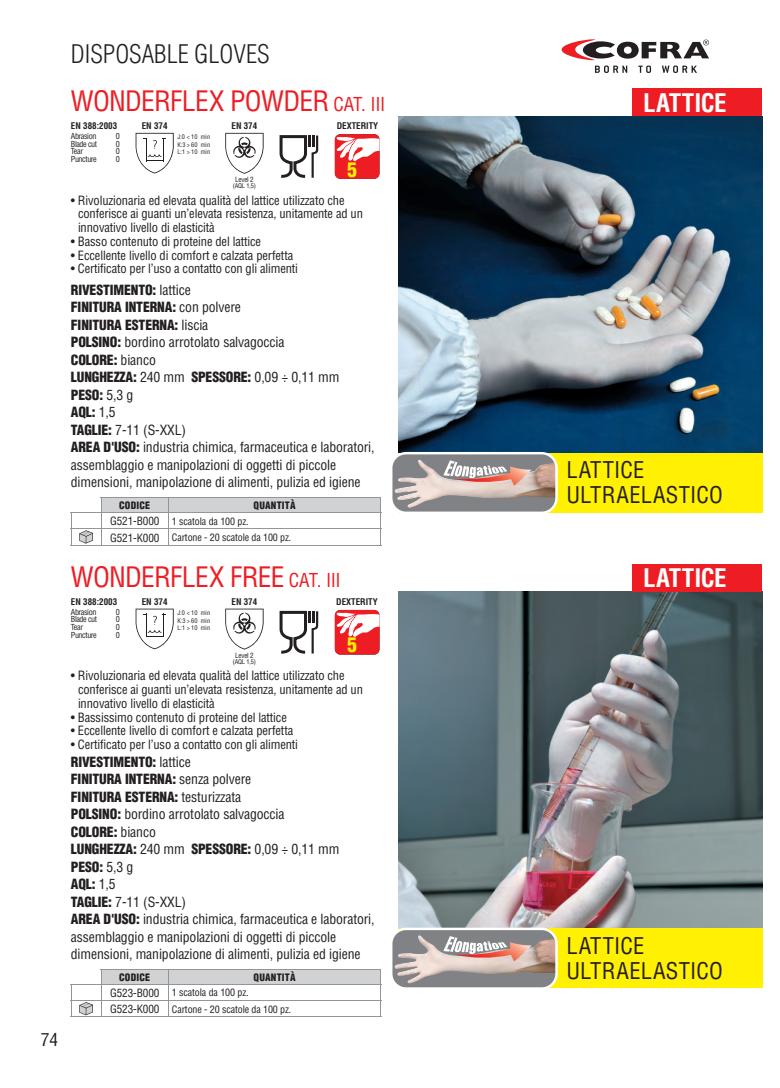
<style>
.page{position:relative;width:780px;height:1088px;background:#fff}
.page>*{position:absolute;margin:0;border:0;box-sizing:border-box;transform-origin:0 0}
.t1{font:condensed 27.5px "Helvetica";letter-spacing:-.03em;color:#ee1d23}
.t2{font:300 condensed 25px "Helvetica";color:#231f20}
.t3{font:700 condensed 25px "Helvetica";letter-spacing:-.01em;color:#fff}
.t4{font:condensed 22.5px/25px "Helvetica";letter-spacing:.01em;color:#231f20}
.t5{font:900 condensed 19.88px "Helvetica";color:#fff101}
.t6{font:condensed 17.5px "Helvetica";color:#231f20}
.t7{font:condensed 13.75px/17.5px "Helvetica";letter-spacing:-.01em;color:#231f20}
.t8{font:condensed 12.5px/13.8px "Helvetica";letter-spacing:-.01em;color:#231f20}
.t9{font:condensed 10px/16.4px "Helvetica";letter-spacing:-.01em;color:#231f20}
.t10{font:900 condensed 10px "Helvetica";letter-spacing:.02em;color:#231f20}
.t11{font:700 condensed 9px "Helvetica";color:#231f20}
.t12{font:condensed 8.12px "Helvetica";letter-spacing:-.05em;color:#231f20}
.t13{font:condensed 7px "Helvetica";letter-spacing:-.025em;color:#231f20}
.t14{font:condensed 6.38px "Helvetica";letter-spacing:-.025em;color:#231f20}
.t15{font:condensed 6.25px/7.5px "Helvetica";color:#231f20;text-align:justify}
.s1{font-size:18.75px}
.s2{font-weight:900}
.s3{font-size:11.12px}
</style>
<div class="page">
<svg style="left:561px;top:39px;width:148px;height:21px"></svg>
<svg style="left:595px;top:66px;width:32px;height:7px"></svg>
<svg style="left:638px;top:66px;width:13px;height:7px"></svg>
<svg style="left:662px;top:66px;width:35px;height:7px"></svg>
<img style="left:399px;top:116px;width:363px;height:337px">
<img style="left:399px;top:592px;width:363px;height:336px">
<hr style="left:101px;top:545px;width:280px;height:1px;background:#939598">
<hr style="left:71px;top:512px;width:30px;height:1px;background:#939598">
<hr style="left:71px;top:528px;width:30px;height:1px;background:#939598">
<svg style="left:101px;top:497px;width:280px;height:48px"></svg>
<hr style="left:71px;top:545px;width:30px;height:1px;background:#939598">
<svg style="left:71px;top:513px;width:1px;height:32px"></svg>
<svg style="left:79px;top:530px;width:14px;height:13px"></svg>
<hr style="left:101px;top:1016px;width:280px;height:1px;background:#939598">
<hr style="left:71px;top:984px;width:30px;height:1px;background:#939598">
<hr style="left:71px;top:1000px;width:30px;height:1px;background:#939598">
<svg style="left:101px;top:969px;width:280px;height:47px"></svg>
<hr style="left:71px;top:1016px;width:30px;height:1px;background:#939598">
<svg style="left:71px;top:985px;width:1px;height:31px"></svg>
<svg style="left:79px;top:1002px;width:14px;height:13px"></svg>
<div style="left:399px;top:453px;width:363px;height:59px;background:#fff101"></div>
<svg style="left:392px;top:452px;width:165px;height:61px;background:#b1a6a2"></svg>
<div style="left:399px;top:928px;width:363px;height:60px;background:#fff101"></div>
<svg style="left:392px;top:928px;width:165px;height:60px;background:#afa49f"></svg>
<div style="left:632px;top:89px;width:130px;height:27px;background:#ee1d23"></div>
<div style="left:632px;top:564px;width:130px;height:28px;background:#ee1d23"></div>
<svg style="left:333px;top:133px;width:48px;height:47px"></svg>
<div style="left:335px;top:134px;width:44px;height:45px;background:#ee1d23;border-radius:6px"></div>
<svg style="left:336px;top:137px;width:43px;height:24px"></svg>
<svg style="left:279px;top:135px;width:39px;height:43px"></svg>
<svg style="left:136px;top:133px;width:38px;height:41px"></svg>
<svg style="left:225px;top:133px;width:38px;height:41px"></svg>
<svg style="left:333px;top:608px;width:48px;height:48px"></svg>
<div style="left:335px;top:610px;width:44px;height:44px;background:#ee1d23;border-radius:6px"></div>
<svg style="left:336px;top:613px;width:43px;height:24px"></svg>
<svg style="left:279px;top:611px;width:39px;height:43px"></svg>
<svg style="left:136px;top:609px;width:38px;height:40px"></svg>
<svg style="left:225px;top:609px;width:38px;height:40px"></svg>
<p class="t6" style="left:41px;top:1032px;width:19px">74</p>
<h2 class="t2" style="left:71px;top:43px;width:200px">DISPOSABLE GLOVES</h2>
<h1 class="t1" style="left:71px;top:89px;width:316px">WONDERFLEX POWDER <span class="s1">CAT. III</span></h1>
<p class="t11" style="left:71px;top:122px;width:48px">EN 388:2003</p>
<p class="t11" style="left:231px;top:122px;width:27px">EN 374</p>
<p class="t11" style="left:142px;top:122px;width:27px">EN 374</p>
<p class="t12" style="left:71px;top:132px;width:27px">Abrasion</p>
<p class="t12" style="left:116px;top:132px;width:6px">0</p>
<p class="t12" style="left:71px;top:140px;width:28px">Blade cut</p>
<p class="t12" style="left:116px;top:140px;width:6px">0</p>
<p class="t12" style="left:71px;top:148px;width:14px">Tear</p>
<p class="t12" style="left:116px;top:148px;width:6px">0</p>
<p class="t12" style="left:71px;top:156px;width:27px">Puncture</p>
<p class="t12" style="left:116px;top:156px;width:6px">0</p>
<p class="t15" style="left:177px;top:134px;width:34px">J:0 &lt; 10 min K:3 &gt; 60 min L:1 &gt; 10 min</p>
<p class="t13" style="left:235px;top:176px;width:20px">Level 2</p>
<p class="t14" style="left:233px;top:183px;width:25px">(AQL 1,5)</p>
<p class="t11" style="left:336px;top:122px;width:43px">DEXTERITY</p>
<h3 class="t5" style="left:347px;top:161px;width:11px">5</h3>
<p class="t8" style="left:78px;top:194px;width:286px;text-indent:-7px">• Rivoluzionaria ed elevata qualità del lattice utilizzato che conferisce ai guanti un’elevata resistenza, unitamente ad un innovativo livello di elasticità</p>
<p class="t8" style="left:71px;top:235px;width:192px">• Basso contenuto di proteine del lattice</p>
<p class="t8" style="left:71px;top:249px;width:224px">• Eccellente livello di comfort e calzata perfetta</p>
<p class="t8" style="left:71px;top:263px;width:229px">• Certificato per l’uso a contatto con gli alimenti</p>
<p class="t7" style="left:71px;top:282px;width:305px"><span class="s2">RIVESTIMENTO:</span> lattice<br><span class="s2">FINITURA INTERNA:</span> con polvere<br><span class="s2">FINITURA ESTERNA:</span> liscia<br><span class="s2">POLSINO:</span> bordino arrotolato salvagoccia<br><span class="s2">COLORE:</span> bianco<br><span class="s2">LUNGHEZZA:</span> 240 mm <span class="s2">SPESSORE:</span> 0,09 ÷ 0,11 mm<br><span class="s2">PESO:</span> 5,3 g<br><span class="s2">AQL:</span> 1,5<br><span class="s2">TAGLIE:</span> 7-11 (S-XXL)<br><span class="s2">AREA D'USO:</span> industria chimica, farmaceutica e laboratori, assemblaggio e manipolazioni di oggetti di piccole dimensioni, manipolazione di alimenti, pulizia ed igiene</p>
<p class="t10" style="left:119px;top:501px;width:33px">CODICE</p>
<p class="t10" style="left:253px;top:501px;width:43px">QUANTITÀ</p>
<p class="t9" style="left:110px;top:513px;width:183px"><span class="s3">G521-B000</span> 1 scatola da 100 pz.<br><span class="s3">G521-K000</span> Cartone - 20 scatole da 100 pz.</p>
<h1 class="t1" style="left:71px;top:565px;width:271px">WONDERFLEX FREE <span class="s1">CAT. III</span></h1>
<p class="t11" style="left:71px;top:597px;width:48px">EN 388:2003</p>
<p class="t11" style="left:231px;top:597px;width:27px">EN 374</p>
<p class="t11" style="left:142px;top:597px;width:27px">EN 374</p>
<p class="t12" style="left:71px;top:608px;width:27px">Abrasion</p>
<p class="t12" style="left:116px;top:608px;width:6px">0</p>
<p class="t12" style="left:71px;top:616px;width:28px">Blade cut</p>
<p class="t12" style="left:116px;top:616px;width:6px">0</p>
<p class="t12" style="left:71px;top:624px;width:14px">Tear</p>
<p class="t12" style="left:116px;top:624px;width:6px">0</p>
<p class="t12" style="left:71px;top:632px;width:27px">Puncture</p>
<p class="t12" style="left:116px;top:632px;width:6px">0</p>
<p class="t15" style="left:177px;top:609px;width:34px">J:0 &lt; 10 min K:3 &gt; 60 min L:1 &gt; 10 min</p>
<p class="t13" style="left:235px;top:652px;width:20px">Level 2</p>
<p class="t14" style="left:233px;top:659px;width:25px">(AQL 1,5)</p>
<p class="t11" style="left:336px;top:597px;width:43px">DEXTERITY</p>
<h3 class="t5" style="left:347px;top:637px;width:11px">5</h3>
<p class="t8" style="left:78px;top:670px;width:286px;text-indent:-7px">• Rivoluzionaria ed elevata qualità del lattice utilizzato che conferisce ai guanti un’elevata resistenza, unitamente ad un innovativo livello di elasticità</p>
<p class="t8" style="left:71px;top:711px;width:217px">• Bassissimo contenuto di proteine del lattice</p>
<p class="t8" style="left:71px;top:725px;width:224px">• Eccellente livello di comfort e calzata perfetta</p>
<p class="t8" style="left:71px;top:738px;width:229px">• Certificato per l’uso a contatto con gli alimenti</p>
<p class="t7" style="left:71px;top:754px;width:305px"><span class="s2">RIVESTIMENTO:</span> lattice<br><span class="s2">FINITURA INTERNA:</span> senza polvere<br><span class="s2">FINITURA ESTERNA:</span> testurizzata<br><span class="s2">POLSINO:</span> bordino arrotolato salvagoccia<br><span class="s2">COLORE:</span> bianco<br><span class="s2">LUNGHEZZA:</span> 240 mm <span class="s2">SPESSORE:</span> 0,09 ÷ 0,11 mm <span class="s2">PESO:</span> 5,3 g<br><span class="s2">AQL:</span> 1,5<br><span class="s2">TAGLIE:</span> 7-11 (S-XXL)<br><span class="s2">AREA D'USO:</span> industria chimica, farmaceutica e laboratori, assemblaggio e manipolazioni di oggetti di piccole dimensioni, manipolazione di alimenti, pulizia ed igiene</p>
<p class="t10" style="left:119px;top:973px;width:33px">CODICE</p>
<p class="t10" style="left:253px;top:973px;width:43px">QUANTITÀ</p>
<p class="t9" style="left:110px;top:985px;width:183px"><span class="s3">G523-B000</span> 1 scatola da 100 pz.<br><span class="s3">G523-K000</span> Cartone - 20 scatole da 100 pz.</p>
<h2 class="t3" style="left:643px;top:92px;width:85px">LATTICE</h2>
<h3 class="t4" style="left:566px;top:459px;width:158px">LATTICE<br>ULTRAELASTICO</h3>
<h2 class="t3" style="left:643px;top:568px;width:85px">LATTICE</h2>
<h3 class="t4" style="left:566px;top:934px;width:158px">LATTICE<br>ULTRAELASTICO</h3>
</div>
